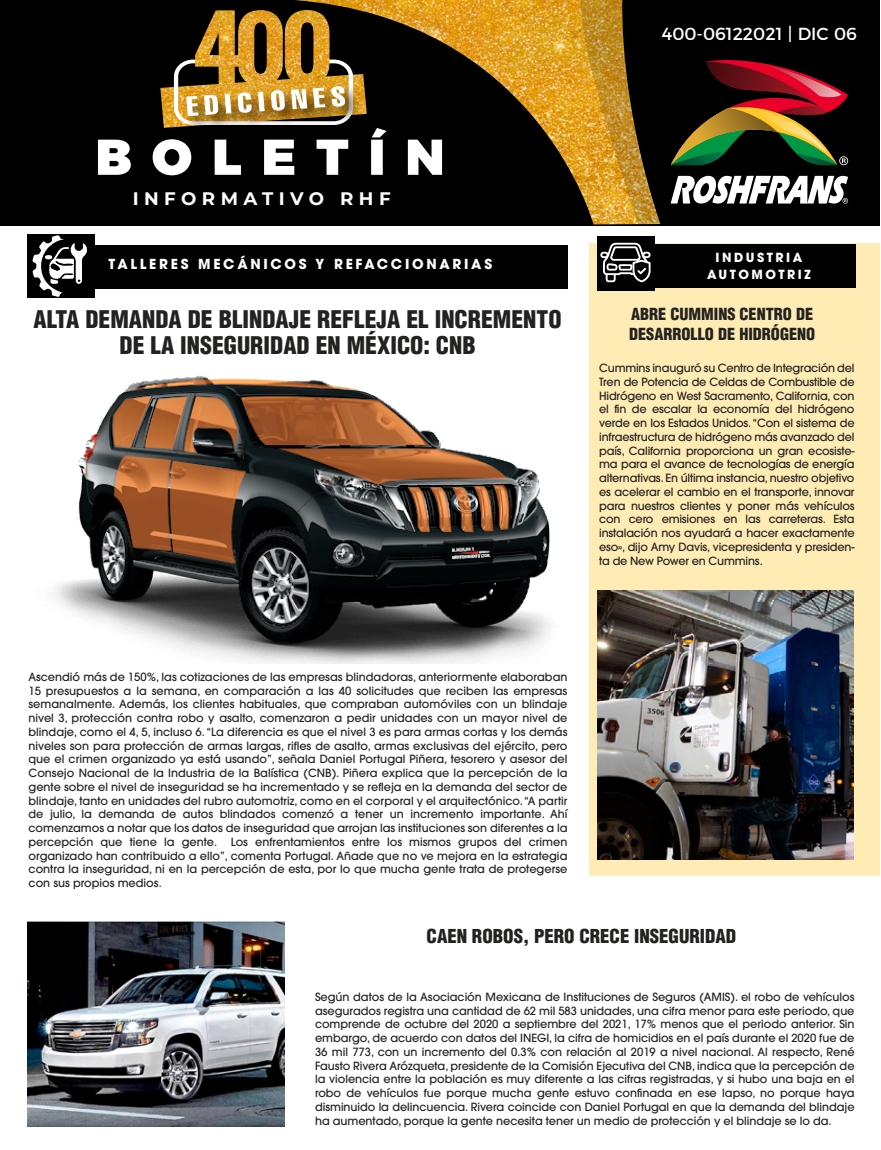
<style>
.page{position:relative;width:881px;height:1150px;background:#fff}
.page>*{position:absolute;margin:0;border:0;box-sizing:border-box;transform-origin:0 0}
.t1{font:900 50.12px "Montserrat";letter-spacing:.4em;color:#fff}
.t2{font:900 condensed 23.75px/26.2px "Helvetica";color:#222221;text-align:center}
.t3{font:900 condensed 18.75px "Helvetica";color:#222221}
.t4{font:700 18.12px "Montserrat";letter-spacing:.3em;color:#fff}
.t5{font:17.5px "Montserrat";color:#fff}
.t6{font:900 condensed 16.25px/20px "Helvetica";color:#222221}
.t7{font:700 13.75px "Avant Garde";letter-spacing:.2em;color:#fff}
.t8{font:700 12.5px/17.5px "Avant Garde";letter-spacing:.2em;color:#fff;text-align:center}
.t9{font:500 11.25px/13.8px "Avant Garde";letter-spacing:-.005em;color:#222221;text-align:justify}
</style>
<div class="page">
<div style="left:588px;top:243px;width:290px;height:632px;background:#ffebb4"></div>
<div style="left:28px;top:234px;width:67px;height:63px;background:#000"></div>
<div style="left:31px;top:245px;width:536px;height:43px;background:#000"></div>
<div style="left:600px;top:244px;width:256px;height:43px;background:#000"></div>
<div style="left:597px;top:236px;width:57px;height:54px;background:#000"></div>
<svg style="left:32px;top:235px;width:55px;height:62px"></svg>
<svg style="left:600px;top:243px;width:50px;height:39px"></svg>
<img style="left:52px;top:375px;width:499px;height:288px">
<img style="left:597px;top:590px;width:256px;height:269px">
<img style="left:28px;top:921px;width:256px;height:205px">
<div style="left:0;top:0;width:878px;height:225px;background:#000"></div>
<svg style="left:670px;top:176px;width:177px;height:27px"></svg>
<svg style="left:670px;top:60px;width:177px;height:105px"></svg>
<img style="left:294px;top:0;width:286px;height:190px">
<img style="left:580px;top:0;width:81px;height:224px">
<img style="left:294px;top:66px;width:95px;height:85px">
<img style="left:160px;top:74px;width:206px;height:54px">
<img style="left:265px;top:10px;width:11px;height:50px">
<img style="left:189px;top:10px;width:76px;height:50px">
<img style="left:195px;top:10px;width:47px;height:50px">
<img style="left:276px;top:2px;width:76px;height:58px">
<img style="left:285px;top:10px;width:44px;height:50px">
<img style="left:178px;top:78px;width:190px;height:61px">
<img style="left:174px;top:60px;width:179px;height:65px">
<h1 class="t1" style="left:95px;top:115px;width:350px">BOLETÍN</h1>
<h3 class="t4" style="left:133px;top:186px;width:259px">INFORMATIVO RHF</h3>
<h3 class="t5" style="left:661px;top:20px;width:196px">400-06122021 | DIC 06</h3>
<p class="t7" style="left:108px;top:255px;width:385px">TALLERES MECÁNICOS Y REFACCIONARIAS</p>
<p class="t8" style="left:706px;top:248px;width:105px">INDUSTRIA<br>AUTOMOTRIZ</p>
<h2 class="t2" style="left:34px;top:306px;width:529px">ALTA DEMANDA DE BLINDAJE REFLEJA EL INCREMENTO<br>DE LA INSEGURIDAD EN MÉXICO: CNB</h2>
<h3 class="t6" style="left:628px;top:304px;width:188px">ABRE CUMMINS CENTRO DE<br>DESARROLLO DE HIDRÓGENO</h3>
<p class="t9" style="left:599px;top:361px;width:257px">Cummins inauguró su Centro de Integración del Tren de Potencia de Celdas de Combustible de Hidrógeno en West Sacramento, California, con el fin de escalar la economía del hidrógeno verde en los Estados Unidos. “Con el sistema de infraestructura de hidrógeno más avanzado del país, California proporciona un gran ecosiste&shy;ma para el avance de tecnologías de energía alternativas. En última instancia, nuestro objetivo es acelerar el cambio en el transporte, innovar para nuestros clientes y poner más vehículos con cero emisiones en las carreteras. Esta instalación nos ayudará a hacer exactamente eso», dijo Amy Davis, vicepresidenta y presiden&shy;ta de New Power en Cummins.</p>
<p class="t9" style="left:28px;top:670px;width:540px">Ascendió más de 150%, las cotizaciones de las empresas blindadoras, anteriormente elaboraban 15 presupuestos a la semana, en comparación a las 40 solicitudes que reciben las empresas semanalmente. Además, los clientes habituales, que compraban automóviles con un blindaje nivel 3, protección contra robo y asalto, comenzaron a pedir unidades con un mayor nivel de blindaje, como el 4, 5, incluso 6. “La diferencia es que el nivel 3 es para armas cortas y los demás niveles son para protección de armas largas, rifles de asalto, armas exclusivas del ejército, pero que el crimen organizado ya está usando”, señala Daniel Portugal Piñera, tesorero y asesor del Consejo Nacional de la Industria de la Balística (CNB). Piñera explica que la percepción de la gente sobre el nivel de inseguridad se ha incrementado y se refleja en la demanda del sector de blindaje, tanto en unidades del rubro automotriz, como en el corporal y el arquitectónico. “A partir de julio, la demanda de autos blindados comenzó a tener un incremento importante. Ahí comenzamos a notar que los datos de inseguridad que arrojan las instituciones son diferentes a la percepción que tiene la gente. Los enfrentamientos entre los mismos grupos del crimen organizado han contribuido a ello”, comenta Portugal. Añade que no ve mejora en la estrategia contra la inseguridad, ni en la percepción de esta, por lo que mucha gente trata de protegerse con sus propios medios.</p>
<h3 class="t3" style="left:426px;top:924px;width:311px">CAEN ROBOS, PERO CRECE INSEGURIDAD</h3>
<p class="t9" style="left:315px;top:989px;width:541px">Según datos de la Asociación Mexicana de Instituciones de Seguros (AMIS). el robo de vehículos asegurados registra una cantidad de 62 mil 583 unidades, una cifra menor para este periodo, que comprende de octubre del 2020 a septiembre del 2021, 17% menos que el periodo anterior. Sin embargo, de acuerdo con datos del INEGI, la cifra de homicidios en el país durante el 2020 fue de 36 mil 773, con un incremento del 0.3% con relación al 2019 a nivel nacional. Al respecto, René Fausto Rivera Arózqueta, presidente de la Comisión Ejecutiva del CNB, indica que la percepción de la violencia entre la población es muy diferente a las cifras registradas, y si hubo una baja en el robo de vehículos fue porque mucha gente estuvo confinada en ese lapso, no porque haya disminuido la delincuencia. Rivera coincide con Daniel Portugal en que la demanda del blindaje ha aumentado, porque la gente necesita tener un medio de protección y el blindaje se lo da.</p>
</div>
